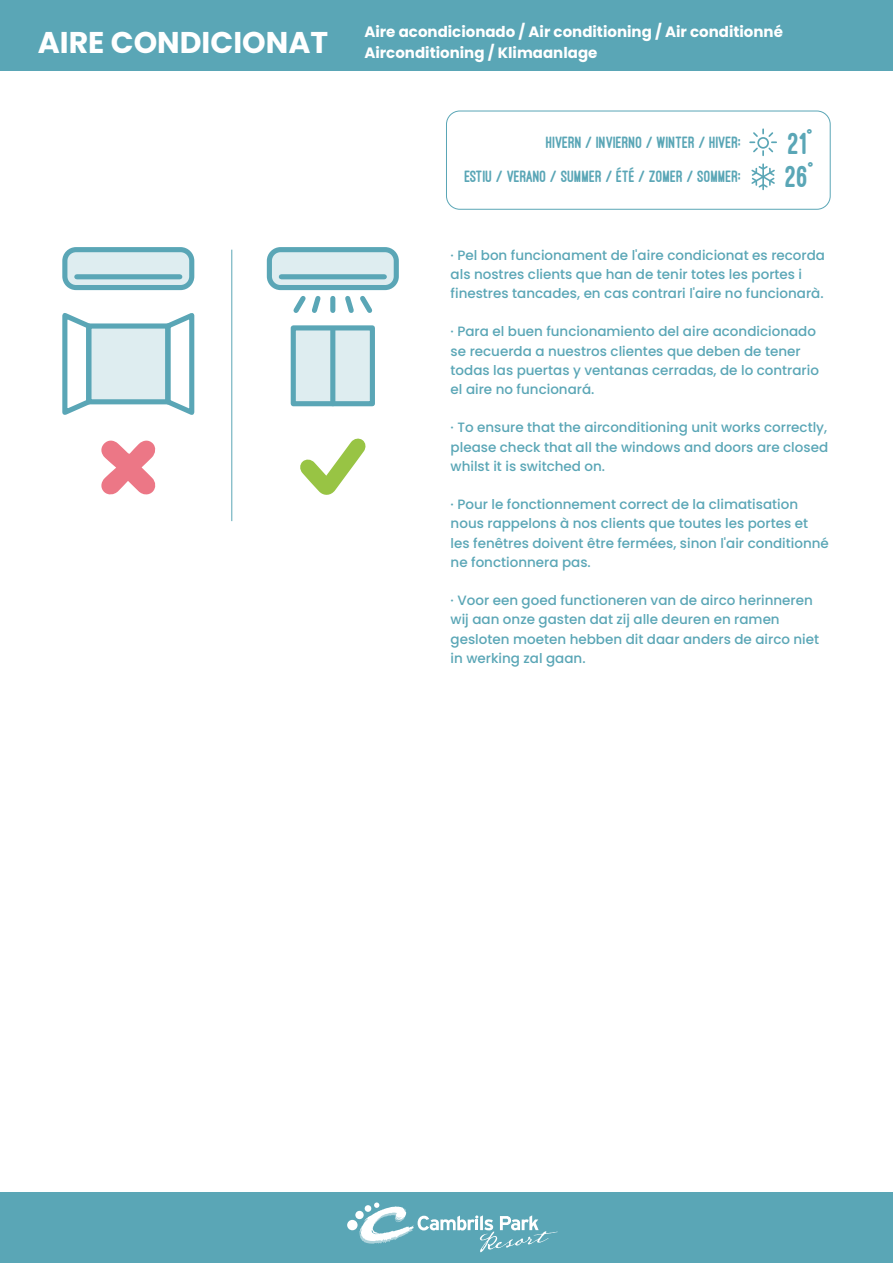
<style>
.page{position:relative;width:893px;height:1263px;background:#fff}
.page>*{position:absolute;margin:0;border:0;box-sizing:border-box;transform-origin:0 0}
.t1{font:800 31.5px/32.8px "Ostrich Sans";color:#5aa6b6}
.t2{font:700 30px "Poppins";color:#fff}
.t3{font:800 16.95px "Ostrich Sans";color:#5aa6b6}
.t4{font:700 15px/21px "Poppins";color:#fff}
.t5{font:500 13.5px/19.2px "Poppins";color:#5aa6b6}
</style>
<div class="page">
<div style="left:0;top:0;width:893px;height:71px;background:#5aa6b6"></div>
<div style="left:0;top:1192px;width:893px;height:71px;background:#5aa6b6"></div>
<div style="left:65px;top:250px;width:127px;height:38px;background:#deedf0;border-radius:11px"></div>
<div style="left:293px;top:328px;width:79px;height:76px;background:#deedf0"></div>
<div style="left:269px;top:250px;width:127px;height:38px;background:#deedf0;border-radius:11px"></div>
<hr style="left:231px;top:250px;width:1px;height:271px;background:#5aa6b6">
<div style="left:446px;top:111px;width:385px;height:99px;border:1px solid #5aa6b6;border-radius:13px"></div>
<div style="left:330px;top:329px;width:5px;height:75px;background:#5aa6b6"></div>
<div style="left:77px;top:274px;width:103px;height:5px;background:#5aa6b6"></div>
<div style="left:281px;top:274px;width:103px;height:5px;background:#5aa6b6"></div>
<svg style="left:345px;top:296px;width:28px;height:17px"></svg>
<div style="left:330px;top:298px;width:5px;height:12px;background:#5aa6b6"></div>
<svg style="left:293px;top:296px;width:28px;height:17px"></svg>
<svg style="left:751px;top:163px;width:24px;height:27px"></svg>
<svg style="left:750px;top:129px;width:26px;height:26px"></svg>
<div style="left:89px;top:326px;width:79px;height:76px;background:#deedf0"></div>
<svg style="left:62px;top:313px;width:32px;height:102px"></svg>
<svg style="left:163px;top:313px;width:32px;height:102px"></svg>
<div style="left:86px;top:323px;width:84px;height:81px;border:5px solid #5aa6b6"></div>
<div style="left:62px;top:247px;width:132px;height:43px;border:5px solid #5aa6b6;border-radius:11px"></div>
<div style="left:291px;top:325px;width:84px;height:81px;border:5px solid #5aa6b6"></div>
<div style="left:267px;top:247px;width:132px;height:43px;border:5px solid #5aa6b6;border-radius:11px"></div>
<svg style="left:300px;top:438px;width:66px;height:57px"></svg>
<svg style="left:101px;top:440px;width:55px;height:55px"></svg>
<div style="left:347px;top:1220px;width:11px;height:10px;background:#fff;border-radius:50%"></div>
<div style="left:355px;top:1211px;width:9px;height:8px;background:#fff;border-radius:50%"></div>
<svg style="left:359px;top:1202px;width:199px;height:50px"></svg>
<h2 class="t2" style="left:38px;top:25px;width:292px">AIRE CONDICIONAT</h2>
<p class="t4" style="left:364px;top:21px;width:420px">Aire acondicionado / Air conditioning / Air conditionné<br>Airconditioning / Klimaanlage</p>
<p class="t3" style="left:546px;top:134px;width:197px">HIVERN / INVIERNO / WINTER / HIVER:</p>
<h1 class="t1" style="left:785px;top:127px;width:29px">21º<br>26º</h1>
<p class="t3" style="left:465px;top:167px;width:278px">ESTIU / VERANO / SUMMER / ÉTÉ / ZOMER / SOMMER:</p>
<p class="t5" style="left:451px;top:245px;width:376px">· Pel bon funcionament de l'aire condicionat es recorda als nostres clients que han de tenir totes les portes i finestres tancades, en cas contrari l'aire no funcionarà.</p>
<p class="t5" style="left:451px;top:322px;width:370px">· Para el buen funcionamiento del aire acondicionado se recuerda a nuestros clientes que deben de tener todas las puertas y ventanas cerradas, de lo contrario el aire no funcionará.</p>
<p class="t5" style="left:451px;top:418px;width:379px;text-align:justify">· To ensure that the airconditioning unit works correctly, please check that all the windows and doors are closed whilst it is switched on.</p>
<p class="t5" style="left:451px;top:495px;width:380px">· Pour le fonctionnement correct de la climatisation nous rappelons à nos clients que toutes les portes et les fenêtres doivent être fermées, sinon l'air conditionné ne fonctionnera pas.</p>
<p class="t5" style="left:451px;top:591px;width:370px">· Voor een goed functioneren van de airco herinneren wij aan onze gasten dat zij alle deuren en ramen gesloten moeten hebben dit daar anders de airco niet in werking zal gaan.</p>
</div>
